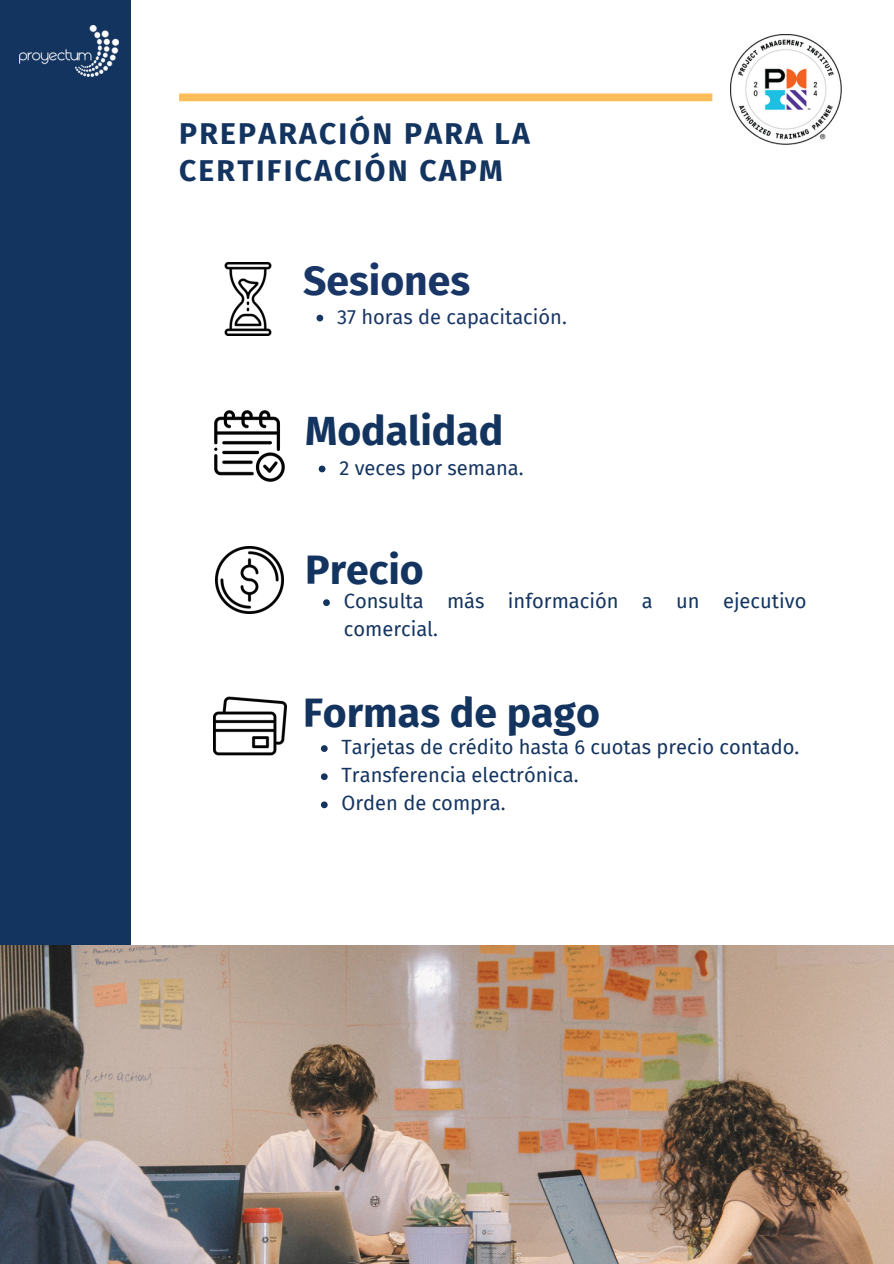
<style>
.page{position:relative;width:894px;height:1264px;background:#fff}
.page>*{position:absolute;margin:0;border:0;box-sizing:border-box;transform-origin:0 0}
.t1{font:700 40.95px "Fira Sans";color:#143460}
.t2{font:700 40.95px "Fira Sans";color:#193666}
.t3{font:700 30px/37.2px "Fira Sans";letter-spacing:.075em;color:#143460}
.t4{font:20.1px/28.2px "Fira Sans";color:#143460}
.t5{font:20.1px "Fira Sans";color:#193666}
</style>
<div class="page">
<div style="left:0;top:0;width:131px;height:1173px;background:#143460"></div>
<div style="left:179px;top:93px;width:533px;height:8px;background:#ffbd59"></div>
<img style="left:19px;top:25px;width:99px;height:52px">
<img style="left:0;top:945px;width:893px;height:318px">
<img style="left:730px;top:34px;width:110px;height:111px">
<img style="left:216px;top:546px;width:67px;height:67px">
<img style="left:213px;top:696px;width:74px;height:60px">
<img style="left:214px;top:410px;width:71px;height:72px">
<img style="left:224px;top:262px;width:48px;height:74px">
<svg style="left:321px;top:745px;width:6px;height:7px"></svg>
<svg style="left:321px;top:773px;width:6px;height:7px"></svg>
<svg style="left:321px;top:801px;width:6px;height:7px"></svg>
<svg style="left:318px;top:465px;width:7px;height:7px"></svg>
<svg style="left:316px;top:315px;width:7px;height:6px"></svg>
<svg style="left:323px;top:599px;width:7px;height:7px"></svg>
<p class="t3" style="left:179px;top:115px;width:352px">PREPARACIÓN PARA LA<br>CERTIFICACIÓN CAPM</p>
<p class="t2" style="left:303px;top:256px;width:169px">Sesiones</p>
<p class="t5" style="left:337px;top:305px;width:231px">37 horas de capacitación.</p>
<p class="t1" style="left:305px;top:407px;width:200px">Modalidad</p>
<h1 class="t4" style="left:339px;top:454px;width:186px">2 veces por semana.</h1>
<p class="t1" style="left:305px;top:545px;width:120px">Precio</p>
<p class="t4" style="left:343px;top:587px;width:464px">Consulta más información a un ejecutivo comercial.</p>
<p class="t1" style="left:303px;top:689px;width:298px">Formas de pago</p>
<p class="t4" style="left:341px;top:733px;width:459px">Tarjetas de crédito hasta 6 cuotas precio contado.</p>
<h1 class="t4" style="left:341px;top:761px;width:238px">Transferencia electrónica.</h1>
<p class="t4" style="left:341px;top:789px;width:166px">Orden de compra.</p>
</div>
